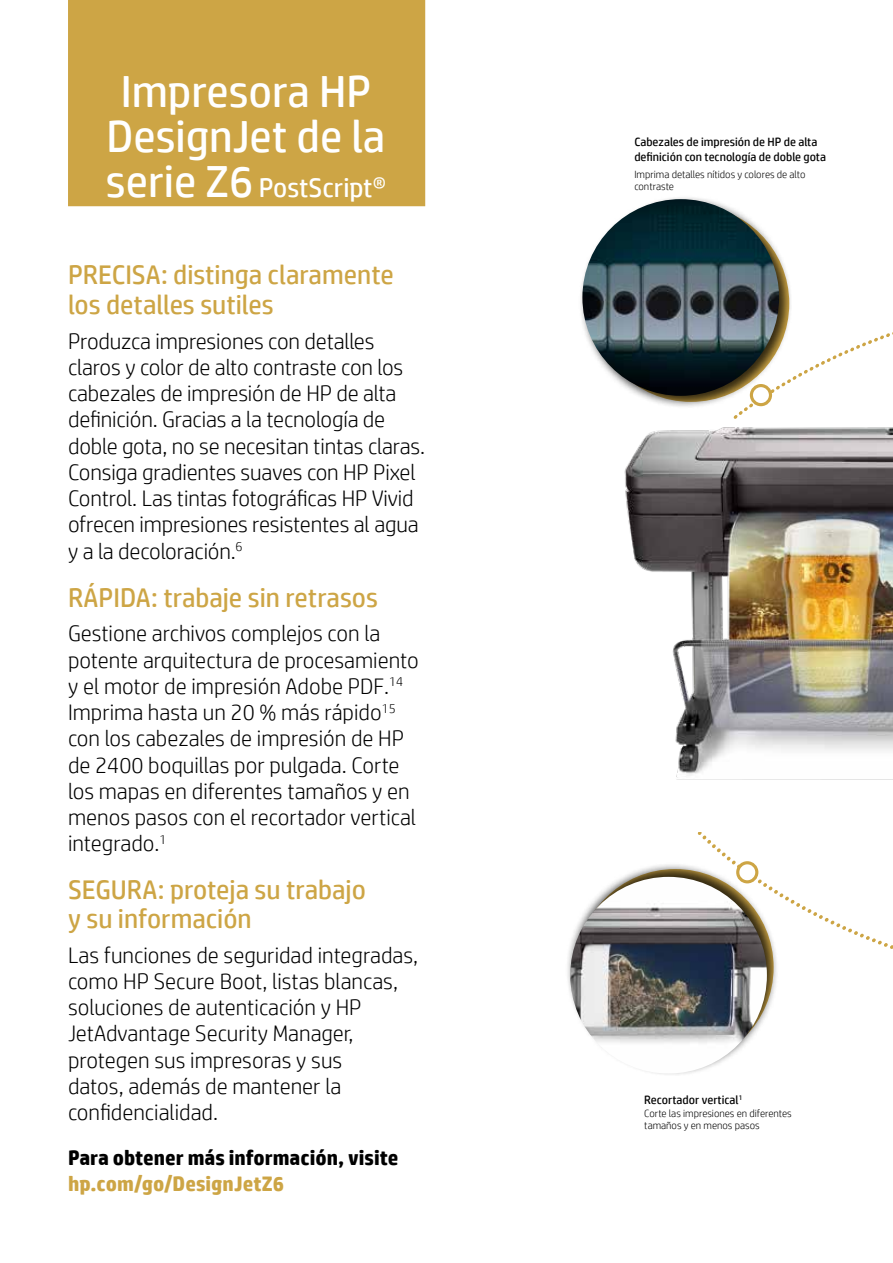
<style>
.page{position:relative;width:893px;height:1263px;background:#fff}
.page>*{position:absolute;margin:0;border:0;box-sizing:border-box;transform-origin:0 0}
.t1{font:45px/45px "HP Simplified";color:#fff;text-align:center}
.t2{font:27px/30px "HP Simplified";color:#cda545}
.t3{font:27px "HP Simplified";color:#fff}
.t4{font:300 22.5px/26.2px "HP Simplified";letter-spacing:-.005em;color:#000}
.t5{font:700 21px "HP Simplified";color:#000}
.t6{font:700 21px "HP Simplified";letter-spacing:.005em;color:#cda545}
.t7{font:12px/14.4px "HP Simplified";color:#000}
.t8{font:300 10.5px/12.6px "HP Simplified";color:#000}
.s1{font-size:45px}
</style>
<div class="page">
<div style="left:68px;top:0;width:357px;height:206px;background:#cda545"></div>
<svg style="left:697px;top:832px;width:196px;height:117px"></svg>
<div style="left:565px;top:862px;width:214px;height:214px;background:#000;opacity:.75"></div>
<img style="left:570px;top:877px;width:197px;height:196px;border-radius:98px">
<div style="left:738px;top:863px;width:19px;height:19px;background:#fff;border-radius:50%"></div>
<div style="left:736px;top:861px;width:22px;height:22px;border:3px solid #cda545;border-radius:50%"></div>
<img style="left:624px;top:410px;width:269px;height:370px">
<div style="left:578px;top:195px;width:214px;height:214px;background:#000;opacity:.75"></div>
<img style="left:582px;top:199px;width:197px;height:197px;border-radius:98px">
<h1 class="t1" style="left:106px;top:68px;width:280px">Impresora HP<br>DesignJet de la</h1>
<p class="t3" style="left:106px;top:170px;width:282px"><span class="s1">serie Z6</span> PostScript®</p>
<p class="t2" style="left:68px;top:259px;width:327px">PRECISA: distinga claramente los detalles sutiles</p>
<p class="t4" style="left:68px;top:327px;width:359px">Produzca impresiones con detalles claros y color de alto contraste con los cabezales de impresión de HP de alta definición. Gracias a la tecnología de doble gota, no se necesitan tintas claras.<br>Consiga gradientes suaves con HP Pixel Control. Las tintas fotográficas HP Vivid ofrecen impresiones resistentes al agua y a la decoloración.<sup>6</sup></p>
<p class="t2" style="left:68px;top:582px;width:312px">RÁPIDA: trabaje sin retrasos</p>
<p class="t4" style="left:68px;top:620px;width:352px">Gestione archivos complejos con la potente arquitectura de procesamiento y el motor de impresión Adobe PDF.<sup>14<br></sup>Imprima hasta un 20 % más rápido<sup>15 </sup>con los cabezales de impresión de HP de 2400 boquillas por pulgada. Corte los mapas en diferentes tamaños y en menos pasos con el recortador vertical integrado.<sup>1</sup></p>
<p class="t2" style="left:68px;top:875px;width:299px;line-height:28.5px">SEGURA: proteja su trabajo y su información</p>
<p class="t4" style="left:68px;top:941px;width:352px">Las funciones de seguridad integradas, como HP Secure Boot, listas blancas, soluciones de autenticación y HP<br>JetAdvantage Security Manager, protegen sus impresoras y sus<br>datos, además de mantener la confidencialidad.</p>
<p class="t5" style="left:68px;top:1144px;width:332px">Para obtener más información, visite</p>
<p class="t6" style="left:68px;top:1169px;width:217px">hp.com/go/DesignJetZ6</p>
<p class="t7" style="left:634px;top:135px;width:193px">Cabezales de impresión de HP de alta definición con tecnología de doble gota</p>
<p class="t8" style="left:634px;top:167px;width:173px">Imprima detalles nítidos y colores de alto contraste</p>
<p class="t7" style="left:644px;top:1092px;width:100px">Recortador vertical<sup>1</sup></p>
<p class="t8" style="left:644px;top:1106px;width:149px">Corte las impresiones en diferentes tamaños y en menos pasos</p>
</div>
